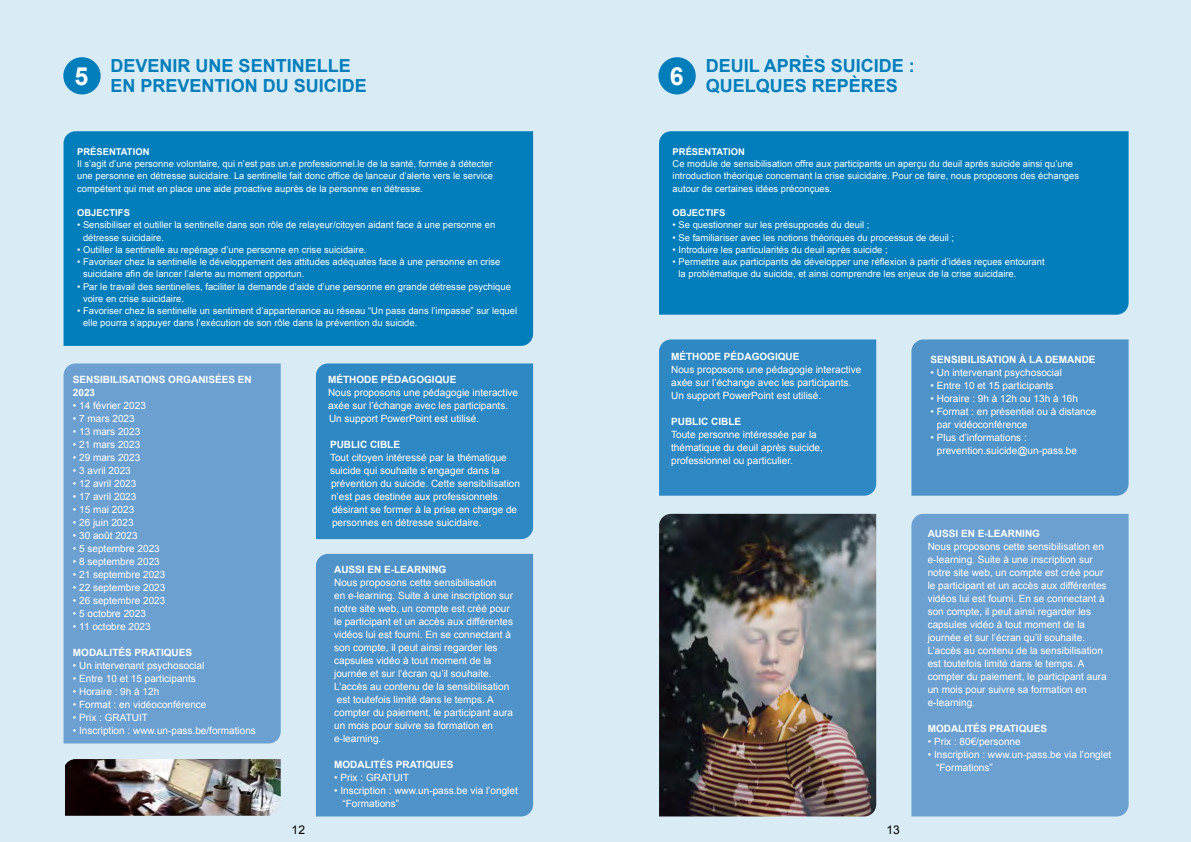
<style>
.page{position:relative;width:1191px;height:842px;background:#d9ebf4}
.page>*{position:absolute;margin:0;border:0;box-sizing:border-box;transform-origin:0 0}
.t1{font:700 25px "Arial";color:#fff}
.t2{font:700 18px/20px "Arial";color:#007dbb}
.t3{font:12px "Arial";color:#000}
.t4{font:10px/13px "Arial";color:#fff}
.t5{font:700 10px/13px "Arial";color:#fff}
.t6{font:9.4px/12.2px "Arial";color:#fff}
.t7{font:700 9.4px "Arial";color:#fff}
</style>
<div class="page">
<img style="left:659px;top:514px;width:217px;height:302px">
<div style="left:659px;top:131px;width:469px;height:184px;background:#007dbb"></div>
<div style="left:659px;top:339px;width:217px;height:157px;background:#2e88c3"></div>
<div style="left:911px;top:339px;width:217px;height:157px;background:#5093c9"></div>
<img style="left:65px;top:759px;width:216px;height:57px">
<div style="left:64px;top:131px;width:469px;height:215px;background:#007dbb"></div>
<div style="left:316px;top:363px;width:217px;height:176px;background:#2e88c3"></div>
<div style="left:316px;top:554px;width:217px;height:262px;background:#5093c9"></div>
<div style="left:63px;top:57px;width:38px;height:37px;background:#007dbb;border-radius:50%"></div>
<div style="left:658px;top:57px;width:37px;height:37px;background:#007dbb;border-radius:50%"></div>
<div style="left:911px;top:514px;width:217px;height:302px;background:#6ba0d1"></div>
<div style="left:64px;top:363px;width:217px;height:380px;background:#6ba0d1"></div>
<h1 class="t1" style="left:75px;top:60px;width:15px">5</h1>
<h2 class="t2" style="left:111px;top:57px;width:258px">DEVENIR UNE SENTINELLE<br>EN PREVENTION DU SUICIDE</h2>
<h1 class="t1" style="left:670px;top:60px;width:15px">6</h1>
<h2 class="t2" style="left:705px;top:57px;width:211px">DEUIL APRÈS SUICIDE :<br>QUELQUES REPÈRES</h2>
<p class="t7" style="left:77px;top:145px;width:74px">PRÉSENTATION</p>
<p class="t6" style="left:77px;top:158px;width:417px;text-align:justify">Il s’agit d’une personne volontaire, qui n’est pas un.e professionnel.le de la santé, formée à détecter une personne en détresse suicidaire. La sentinelle fait donc office de lanceur d’alerte vers le service compétent qui met en place une aide proactive auprès de la personne en détresse.</p>
<p class="t7" style="left:77px;top:207px;width:54px">OBJECTIFS</p>
<p class="t6" style="left:83px;top:219px;width:414px;text-indent:-6px">• Sensibiliser et outiller la sentinelle dans son rôle de relayeur/citoyen aidant face à une personne en détresse suicidaire.</p>
<p class="t6" style="left:77px;top:243px;width:291px">• Outiller la sentinelle au repérage d’une personne en crise suicidaire.</p>
<p class="t6" style="left:83px;top:256px;width:419px;text-indent:-6px">• Favoriser chez la sentinelle le développement des attitudes adéquates face à une personne en crise suicidaire afin de lancer l’alerte au moment opportun.</p>
<p class="t6" style="left:83px;top:280px;width:429px;text-indent:-6px">• Par le travail des sentinelles, faciliter la demande d’aide d’une personne en grande détresse psychique voire en crise suicidaire.</p>
<p class="t6" style="left:83px;top:305px;width:435px;text-indent:-6px">• Favoriser chez la sentinelle un sentiment d’appartenance au réseau “Un pass dans l’impasse” sur lequel elle pourra s’appuyer dans l’exécution de son rôle dans la prévention du suicide.</p>
<p class="t5" style="left:73px;top:373px;width:180px">SENSIBILISATIONS ORGANISÉES EN<br>2023</p>
<p class="t4" style="left:73px;top:399px;width:74px">• 14 février 2023</p>
<p class="t4" style="left:73px;top:412px;width:63px">• 7 mars 2023</p>
<p class="t4" style="left:73px;top:425px;width:69px">• 13 mars 2023</p>
<p class="t4" style="left:73px;top:438px;width:69px">• 21 mars 2023</p>
<p class="t4" style="left:73px;top:451px;width:69px">• 29 mars 2023</p>
<p class="t4" style="left:73px;top:464px;width:59px">• 3 avril 2023</p>
<p class="t4" style="left:73px;top:477px;width:65px">• 12 avril 2023</p>
<p class="t4" style="left:73px;top:490px;width:65px">• 17 avril 2023</p>
<p class="t4" style="left:73px;top:503px;width:63px">• 15 mai 2023</p>
<p class="t4" style="left:73px;top:516px;width:62px">• 26 juin 2023</p>
<p class="t4" style="left:73px;top:529px;width:66px">• 30 août 2023</p>
<p class="t4" style="left:73px;top:542px;width:88px">• 5 septembre 2023</p>
<p class="t4" style="left:73px;top:555px;width:88px">• 8 septembre 2023</p>
<p class="t4" style="left:73px;top:568px;width:94px">• 21 septembre 2023</p>
<p class="t4" style="left:73px;top:581px;width:94px">• 22 septembre 2023</p>
<p class="t4" style="left:73px;top:594px;width:94px">• 26 septembre 2023</p>
<p class="t4" style="left:73px;top:607px;width:74px">• 5 octobre 2023</p>
<p class="t4" style="left:73px;top:620px;width:79px">• 11 octobre 2023</p>
<p class="t5" style="left:73px;top:646px;width:121px">MODALITÉS PRATIQUES</p>
<p class="t4" style="left:73px;top:659px;width:133px">• Un intervenant psychosocial</p>
<p class="t4" style="left:73px;top:672px;width:125px">• Entre 10 et 15 participants</p>
<p class="t4" style="left:73px;top:685px;width:88px">• Horaire : 9h à 12h</p>
<p class="t4" style="left:73px;top:698px;width:135px">• Format : en vidéoconférence</p>
<p class="t4" style="left:73px;top:711px;width:76px">• Prix : GRATUIT</p>
<p class="t4" style="left:73px;top:724px;width:185px">• Inscription : www.un-pass.be/formations</p>
<p class="t3" style="left:292px;top:821px;width:15px">12</p>
<p class="t5" style="left:328px;top:373px;width:130px">MÉTHODE PÉDAGOGIQUE</p>
<p class="t4" style="left:328px;top:386px;width:192px">Nous proposons une pédagogie interactive axée sur l’échange avec les participants.<br>Un support PowerPoint est utilisé.</p>
<p class="t5" style="left:330px;top:438px;width:71px">PUBLIC CIBLE</p>
<p class="t4" style="left:330px;top:451px;width:191px">Tout citoyen intéressé par la thématique suicide qui souhaite s’engager dans la prévention du suicide. Cette sensibilisation n’est pas destinée aux professionnels désirant se former à la prise en charge de personnes en détresse suicidaire.</p>
<p class="t5" style="left:334px;top:563px;width:114px">AUSSI EN E-LEARNING</p>
<p class="t4" style="left:334px;top:576px;width:180px">Nous proposons cette sensibilisation<br>en e-learning. Suite à une inscription sur notre site web, un compte est créé pour le participant et un accès aux différentes vidéos lui est fourni. En se connectant à son compte, il peut ainsi regarder les capsules vidéo à tout moment de la journée et sur l’écran qu’il souhaite.<br>L’accès au contenu de la sensibilisation est toutefois limité dans le temps. A compter du paiement, le participant aura un mois pour suivre sa formation en e-learning.</p>
<p class="t5" style="left:334px;top:758px;width:121px">MODALITÉS PRATIQUES</p>
<p class="t4" style="left:334px;top:771px;width:76px">• Prix : GRATUIT</p>
<p class="t4" style="left:342px;top:784px;width:177px;text-indent:-8px">• Inscription : www.un-pass.be via l’onglet “Formations”</p>
<p class="t7" style="left:672px;top:145px;width:74px">PRÉSENTATION</p>
<p class="t6" style="left:672px;top:158px;width:408px">Ce module de sensibilisation offre aux participants un aperçu du deuil après suicide ainsi qu’une introduction théorique concernant la crise suicidaire. Pour ce faire, nous proposons des échanges autour de certaines idées préconçues.</p>
<p class="t7" style="left:672px;top:207px;width:54px">OBJECTIFS</p>
<p class="t6" style="left:672px;top:219px;width:198px">• Se questionner sur les présupposés du deuil ;</p>
<p class="t6" style="left:672px;top:231px;width:283px">• Se familiariser avec les notions théoriques du processus de deuil ;</p>
<p class="t6" style="left:672px;top:243px;width:217px">• Introduire les particularités du deuil après suicide ;</p>
<p class="t6" style="left:678px;top:256px;width:368px;text-indent:-6px">• Permettre aux participants de développer une réflexion à partir d’idées reçues entourant la problématique du suicide, et ainsi comprendre les enjeux de la crise suicidaire.</p>
<p class="t5" style="left:671px;top:350px;width:130px">MÉTHODE PÉDAGOGIQUE</p>
<p class="t4" style="left:671px;top:363px;width:192px">Nous proposons une pédagogie interactive axée sur l’échange avec les participants.<br>Un support PowerPoint est utilisé.</p>
<p class="t5" style="left:671px;top:415px;width:71px">PUBLIC CIBLE</p>
<p class="t4" style="left:671px;top:428px;width:153px">Toute personne intéressée par la thématique du deuil après suicide, professionnel ou particulier.</p>
<p class="t3" style="left:886px;top:821px;width:15px">13</p>
<p class="t5" style="left:930px;top:353px;width:166px">SENSIBILISATION À LA DEMANDE</p>
<p class="t4" style="left:930px;top:366px;width:133px">• Un intervenant psychosocial</p>
<p class="t4" style="left:930px;top:379px;width:125px">• Entre 10 et 15 participants</p>
<p class="t4" style="left:930px;top:392px;width:149px">• Horaire : 9h à 12h ou 13h à 16h</p>
<p class="t4" style="left:936px;top:405px;width:161px;text-indent:-6px">• Format : en présentiel ou à distance par vidéoconférence</p>
<p class="t4" style="left:936px;top:431px;width:142px;text-indent:-6px">• Plus d’informations : prevention.suicide@un-pass.be</p>
<p class="t5" style="left:927px;top:528px;width:114px">AUSSI EN E-LEARNING</p>
<p class="t4" style="left:927px;top:540px;width:180px">Nous proposons cette sensibilisation en e-learning. Suite à une inscription sur notre site web, un compte est créé pour le participant et un accès aux différentes vidéos lui est fourni. En se connectant à son compte, il peut ainsi regarder les capsules vidéo à tout moment de la journée et sur l’écran qu’il souhaite.<br>L’accès au contenu de la sensibilisation est toutefois limité dans le temps. A compter du paiement, le participant aura un mois pour suivre sa formation en e-learning.</p>
<p class="t5" style="left:927px;top:723px;width:121px">MODALITÉS PRATIQUES</p>
<p class="t4" style="left:927px;top:735px;width:94px">• Prix : 80€/personne</p>
<p class="t4" style="left:936px;top:748px;width:177px;text-indent:-8px">• Inscription : www.un-pass.be via l’onglet “Formations”</p>
</div>
